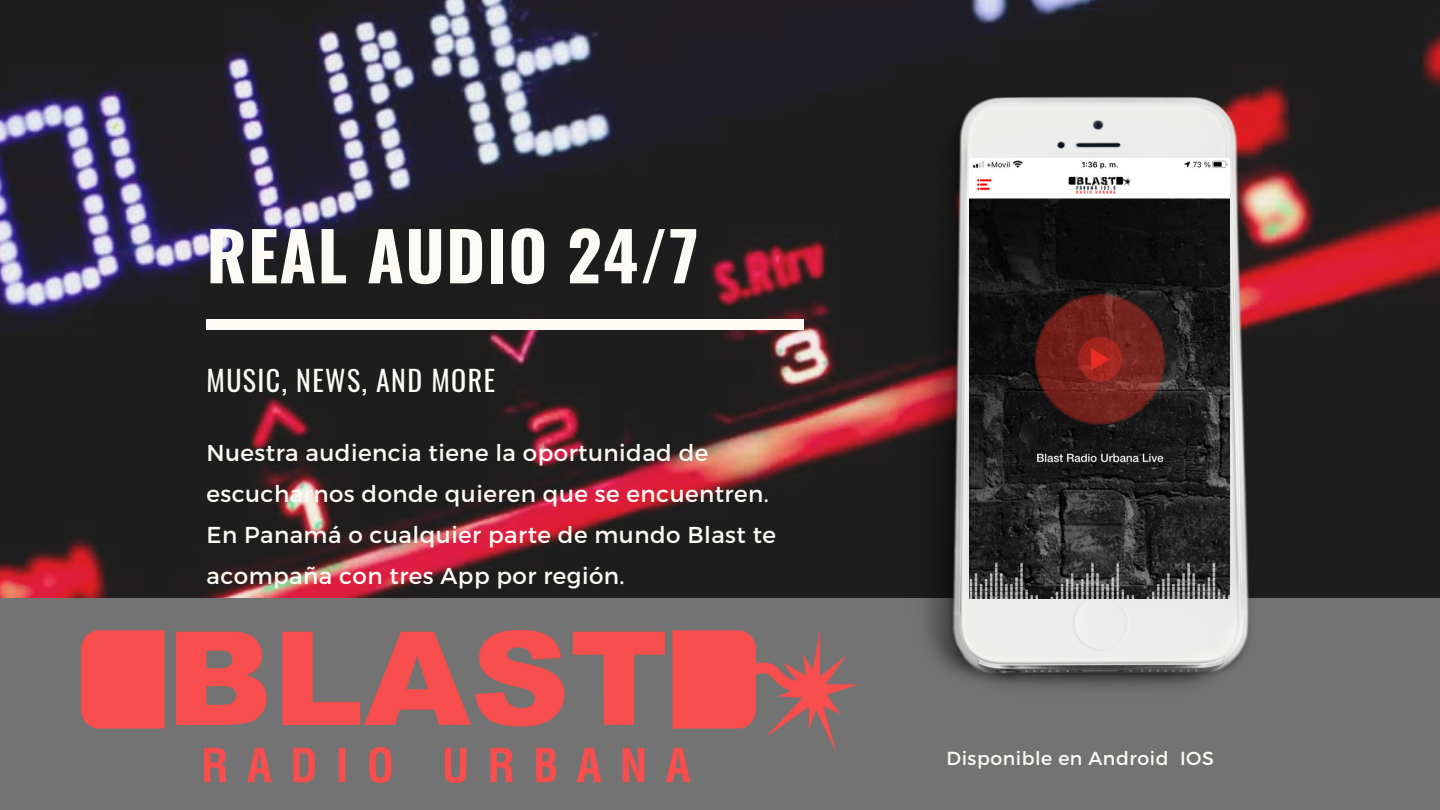
<style>
.page{position:relative;width:1440px;height:810px;background:#fff}
.page>*{position:absolute;margin:0;border:0;box-sizing:border-box;transform-origin:0 0}
.t1{font:700 67px "Oswald";letter-spacing:.02em;color:#fcfaf4}
.t2{font:28px "Oswald";letter-spacing:.05em;color:#fcfaf4}
.t3{font:23px/41.2px "Montserrat";letter-spacing:.02em;color:#fcfaf4}
.t4{font:18.9px "Montserrat";letter-spacing:.03em;color:#fcfaf4}
</style>
<div class="page">
<img style="left:0;top:0;width:1440px;height:598px">
<div style="left:0;top:598px;width:1440px;height:212px;background:#737373"></div>
<div style="left:207px;top:319px;width:597px;height:11px;background:#fcfaf4"></div>
<img style="left:901px;top:96px;width:356px;height:592px">
<img style="left:970px;top:159px;width:259px;height:439px">
<img style="left:81px;top:630px;width:777px;height:152px">
<h1 class="t1" style="left:207px;top:203px;width:494px">REAL AUDIO 24/7</h1>
<p class="t2" style="left:207px;top:359px;width:290px">MUSIC, NEWS, AND MORE</p>
<p class="t3" style="left:207px;top:431px;width:571px">Nuestra audiencia tiene la oportunidad de escucharnos donde quieren que se encuentren.<br>En Panamá o cualquier parte de mundo Blast te acompaña con tres App por región.</p>
<p class="t4" style="left:947px;top:746px;width:269px">Disponible en Android IOS</p>
</div>
